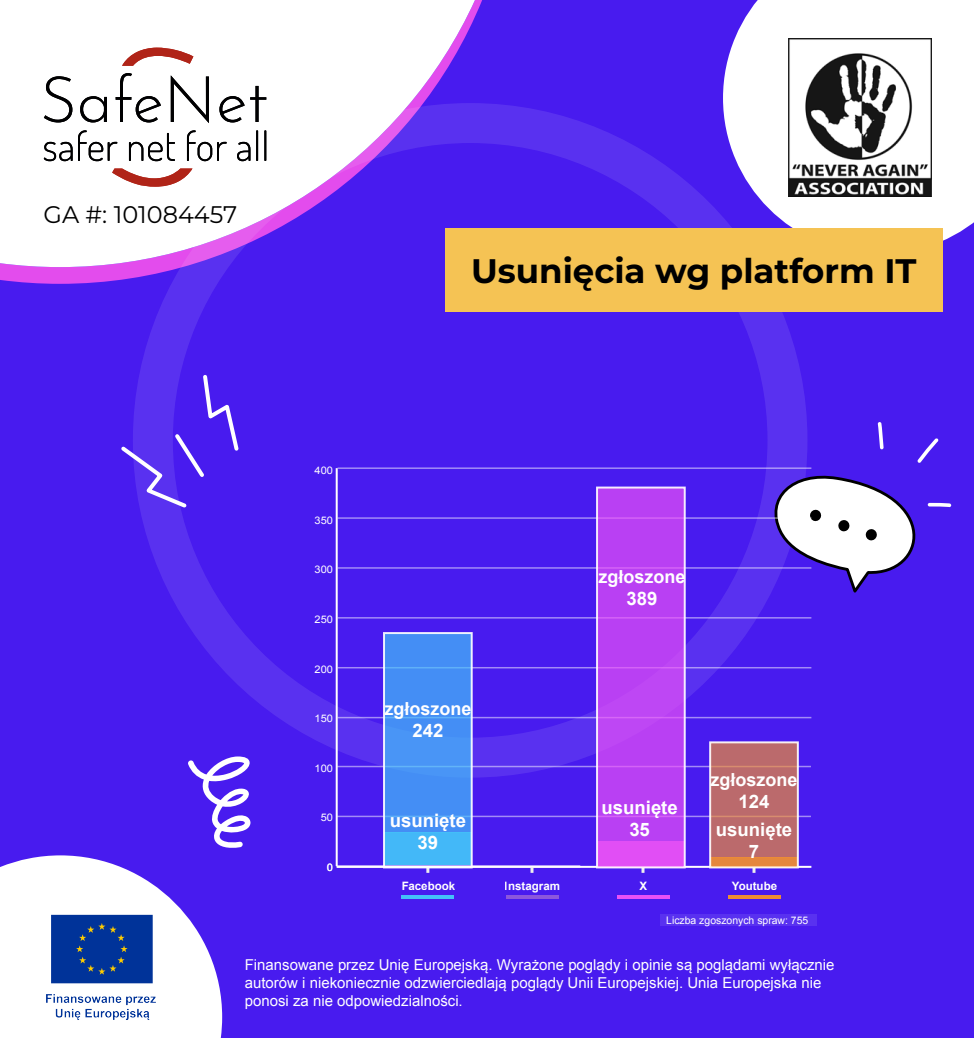
<style>
.page{position:relative;width:974px;height:1038px;background:#481bef}
.page>*{position:absolute;margin:0;border:0;box-sizing:border-box;transform-origin:0 0}
.t1{font:700 34px "Montserrat";color:#000}
.t2{font:24px "Montserrat";color:#000}
.t3{font:700 18.6px/22.2px "Arial";color:#fff;text-align:center}
.t4{font:700 18px "Arial";color:#fff}
.t5{font:15px/18px "Arial";color:#fff}
.t6{font:700 11.6px "Arial";color:#fff}
.t7{font:10.4px "Arial";color:#fff}
.t8{font:10.4px "Arial";color:#fff;scale:1.06 1}
</style>
<div class="page">
<svg style="left:0;top:0;width:482px;height:284px"></svg>
<svg style="left:0;top:0;width:475px;height:267px;fill:#fff"></svg>
<svg style="left:44px;top:48px;width:222px;height:139px;background:#e1dbdb"></svg>
<svg style="left:723px;top:0;width:251px;height:241px;background:#eae4fb"></svg>
<div style="left:133px;top:103px;width:674px;height:675px;border:40px solid #fff;border-radius:50%"></div>
<svg style="left:0;top:855px;width:222px;height:183px;fill:#fff"></svg>
<div style="left:445px;top:229px;width:498px;height:83px;background:#f5c354"></div>
<img style="left:39px;top:903px;width:126px;height:127px">
<svg style="left:188px;top:756px;width:63px;height:92px"></svg>
<svg style="left:121px;top:372px;width:118px;height:139px"></svg>
<svg style="left:917px;top:438px;width:22px;height:25px"></svg>
<svg style="left:878px;top:422px;width:6px;height:27px"></svg>
<svg style="left:761px;top:471px;width:190px;height:126px"></svg>
<img style="left:789px;top:39px;width:143px;height:158px">
<div style="left:660px;top:915px;width:157px;height:11px;background:#5931f0"></div>
<hr style="left:336px;top:468px;width:2px;height:398px;background:#fff">
<hr style="left:337px;top:866px;width:474px;height:2px;background:#fff">
<svg style="left:426px;top:868px;width:3px;height:5px"></svg>
<svg style="left:531px;top:868px;width:3px;height:5px"></svg>
<svg style="left:642px;top:868px;width:3px;height:5px"></svg>
<svg style="left:753px;top:869px;width:3px;height:4px"></svg>
<hr style="left:402px;top:896px;width:52px;height:3px;background:#43c1f9">
<hr style="left:506px;top:896px;width:52px;height:3px;background:#8c57dc">
<hr style="left:617px;top:896px;width:52px;height:3px;background:#ea51f6">
<hr style="left:728px;top:896px;width:52px;height:3px;background:#ee8d34">
<hr style="left:337px;top:865px;width:243px;height:2px;background:#fff">
<hr style="left:338px;top:717px;width:473px;height:1px;background:#fff">
<hr style="left:338px;top:667px;width:473px;height:1px;background:#fff">
<hr style="left:337px;top:816px;width:474px;height:1px;background:#fff">
<hr style="left:337px;top:766px;width:474px;height:1px;background:#fff">
<hr style="left:338px;top:617px;width:473px;height:2px;background:#fff">
<hr style="left:338px;top:567px;width:473px;height:2px;background:#fff">
<hr style="left:338px;top:517px;width:473px;height:2px;background:#fff">
<hr style="left:338px;top:467px;width:473px;height:2px;background:#fff">
<div style="left:384px;top:633px;width:88px;height:199px;background:#448ef5"></div>
<div style="left:384px;top:832px;width:88px;height:33px;background:#43b8f8"></div>
<div style="left:597px;top:488px;width:88px;height:353px;background:#b940f3"></div>
<div style="left:597px;top:841px;width:88px;height:27px;background:#e14ef5"></div>
<div style="left:710px;top:742px;width:88px;height:116px;background:#bb6a6c"></div>
<div style="left:710px;top:857px;width:88px;height:10px;background:#e5873d"></div>
<div style="left:383px;top:632px;width:90px;height:236px;border:2px solid #fff"></div>
<div style="left:596px;top:487px;width:90px;height:381px;border:2px solid #fff"></div>
<hr style="left:710px;top:868px;width:88px;height:1px;background:#ee8d34">
<div style="left:709px;top:741px;width:90px;height:127px;border:2px solid #fff"></div>
<h2 class="t2" style="left:44px;top:198px;width:195px">GA #: 101084457</h2>
<h1 class="t1" style="left:471px;top:248px;width:447px">Usunięcia wg platform IT</h1>
<p class="t8" style="left:315px;top:464px;width:19px">400</p>
<p class="t8" style="left:315px;top:513px;width:19px">350</p>
<p class="t8" style="left:315px;top:563px;width:19px">300</p>
<p class="t8" style="left:315px;top:613px;width:19px">250</p>
<p class="t8" style="left:315px;top:662px;width:19px">200</p>
<p class="t8" style="left:315px;top:712px;width:19px">150</p>
<p class="t8" style="left:315px;top:761px;width:19px">100</p>
<p class="t8" style="left:321px;top:811px;width:13px">50</p>
<p class="t8" style="left:327px;top:860px;width:7px">0</p>
<p class="t4" style="left:384px;top:696px;width:89px">zgłoszone</p>
<p class="t3" style="left:412px;top:719px;width:32px">242</p>
<p class="t3" style="left:390px;top:810px;width:78px">usunięte<br>39</p>
<p class="t4" style="left:598px;top:564px;width:89px">zgłoszone</p>
<p class="t3" style="left:626px;top:588px;width:32px">389</p>
<p class="t3" style="left:602px;top:796px;width:78px">usunięte<br>35</p>
<p class="t4" style="left:711px;top:767px;width:89px">zgłoszone</p>
<p class="t3" style="left:739px;top:790px;width:32px">124</p>
<p class="t3" style="left:716px;top:818px;width:78px">usunięte<br>7</p>
<p class="t6" style="left:401px;top:878px;width:55px">Facebook</p>
<p class="t6" style="left:505px;top:878px;width:57px">Instagram</p>
<p class="t6" style="left:640px;top:878px;width:9px">X</p>
<p class="t6" style="left:732px;top:878px;width:47px">Youtube</p>
<p class="t7" style="left:666px;top:913px;width:144px">Liczba zgoszonych spraw: 755</p>
<p class="t5" style="left:245px;top:956px;width:591px">Finansowane przez Unię Europejską. Wyrażone poglądy i opinie są poglądami wyłącznie autorów i niekoniecznie odzwierciedlają poglądy Unii Europejskiej. Unia Europejska nie ponosi za nie odpowiedzialności.</p>
</div>
